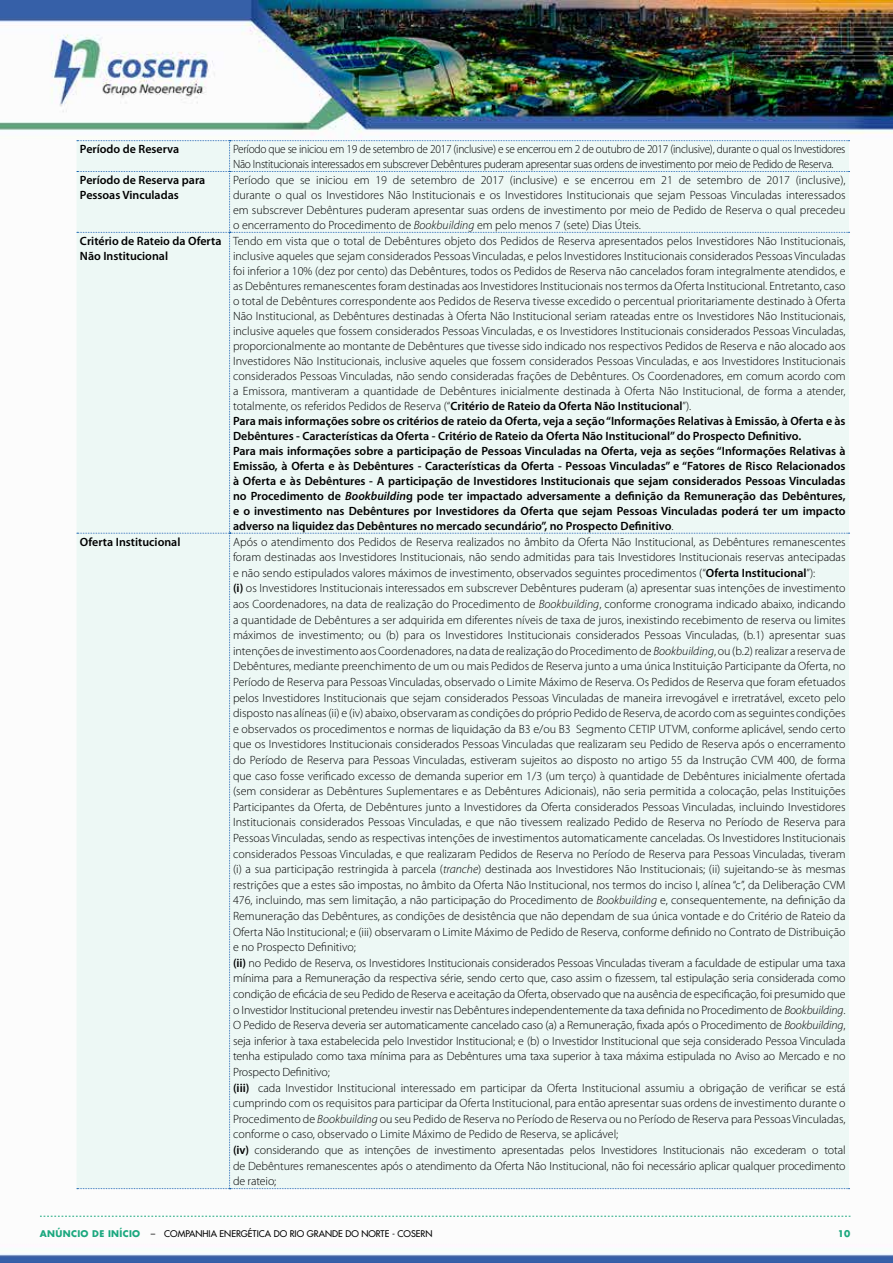
<style>
.page{position:relative;width:893px;height:1263px;background:#fff}
.page>*{position:absolute;margin:0;border:0;box-sizing:border-box;transform-origin:0 0}
.t1{font:300 12px/15.6px "Myriad Pro";color:#000}
.t2{font:300 12px/15px "Myriad Pro";letter-spacing:-.025em;color:#000;scale:.95 1}
.t3{font:600 12px/15px "Myriad Pro";color:#000}
.t4{font:9px "Futura";color:#000}
.t5{font:700 9px "Futura";color:#1ca87f}
.s1{font-style:italic}
.s2{font-weight:600}
.s3{font-weight:600;font-style:italic}
.s4{font-weight:700;color:#1ca87f}
</style>
<div class="page">
<img style="left:0;top:0;width:893px;height:1263px">
<svg style="left:40px;top:1216px;width:810px;height:1px"></svg>
<div style="left:77px;top:140px;width:773px;height:1049px;background:#edf8f5"></div>
<p class="t3" style="left:80px;top:142px;width:101px">Período de Reserva</p>
<p class="t2" style="left:233px;top:142px;width:646px">Período que se iniciou em 19 de setembro de 2017 (inclusive) e se encerrou em 2 de outubro de 2017 (inclusive), durante o qual os Investidores<br>Não Institucionais interessados em subscrever Debêntures puderam apresentar suas ordens de investimento por meio de Pedido de Reserva.</p>
<p class="t3" style="left:80px;top:173px;width:127px">Período de Reserva para<br>Pessoas Vinculadas</p>
<p class="t1" style="left:233px;top:173px;width:614px;line-height:15px;text-align:justify">Período que se iniciou em 19 de setembro de 2017 (inclusive) e se encerrou em 21 de setembro de 2017 (inclusive), durante o qual os Investidores Não Institucionais e os Investidores Institucionais que sejam Pessoas Vinculadas interessados em subscrever Debêntures puderam apresentar suas ordens de investimento por meio de Pedido de Reserva o qual precedeu o encerramento do Procedimento de <span class="s1">Bookbuilding</span> em pelo menos 7 (sete) Dias Úteis.</p>
<p class="t3" style="left:80px;top:233px;width:143px">Critério de Rateio da Oferta<br>Não Institucional</p>
<p class="t1" style="left:233px;top:233px;width:614px;line-height:15px">Tendo em vista que o total de Debêntures objeto dos Pedidos de Reserva apresentados pelos Investidores Não Institucionais, inclusive aqueles que sejam considerados Pessoas Vinculadas, e pelos Investidores Institucionais considerados Pessoas Vinculadas foi inferior a 10% (dez por cento) das Debêntures, todos os Pedidos de Reserva não cancelados foram integralmente atendidos, e as Debêntures remanescentes foram destinadas aos Investidores Institucionais nos termos da Oferta Institucional. Entretanto, caso o total de Debêntures correspondente aos Pedidos de Reserva tivesse excedido o percentual prioritariamente destinado à Oferta Não Institucional, as Debêntures destinadas à Oferta Não Institucional seriam rateadas entre os Investidores Não Institucionais, inclusive aqueles que fossem considerados Pessoas Vinculadas, e os Investidores Institucionais considerados Pessoas Vinculadas, proporcionalmente ao montante de Debêntures que tivesse sido indicado nos respectivos Pedidos de Reserva e não alocado aos Investidores Não Institucionais, inclusive aqueles que fossem considerados Pessoas Vinculadas, e aos Investidores Institucionais considerados Pessoas Vinculadas, não sendo consideradas frações de Debêntures. Os Coordenadores, em comum acordo com a Emissora, mantiveram a quantidade de Debêntures inicialmente destinada à Oferta Não Institucional, de forma a atender, totalmente, os referidos Pedidos de Reserva (“<span class="s2">Critério de Rateio da Oferta Não Institucional</span>”).<br><span class="s2">Para mais informações sobre os critérios de rateio da Oferta, veja a seção “Informações Relativas à Emissão, à Oferta e às Debêntures - Características da Oferta - Critério de Rateio da Oferta Não Institucional” do Prospecto Definitivo.<br>Para mais informações sobre a participação de Pessoas Vinculadas na Oferta, veja as seções “Informações Relativas à Emissão, à Oferta e às Debêntures - Características da Oferta - Pessoas Vinculadas” e “Fatores de Risco Relacionados à Oferta e às Debêntures - A participação de Investidores Institucionais que sejam considerados Pessoas Vinculadas no Procedimento de</span> <span class="s3">Bookbuildin</span><span class="s2">g pode ter impactado adversamente a definição da Remuneração das Debêntures, e o investimento nas Debêntures por Investidores da Oferta que sejam Pessoas Vinculadas poderá ter um impacto adverso na liquidez das Debêntures no mercado secundário”, no Prospecto Definitivo</span>.</p>
<p class="t3" style="left:80px;top:534px;width:102px">Oferta Institucional</p>
<p class="t1" style="left:233px;top:534px;width:614px">Após o atendimento dos Pedidos de Reserva realizados no âmbito da Oferta Não Institucional, as Debêntures remanescentes foram destinadas aos Investidores Institucionais, não sendo admitidas para tais Investidores Institucionais reservas antecipadas e não sendo estipulados valores máximos de investimento, observados seguintes procedimentos (“<span class="s2">Oferta Institucional</span>”):<br><span class="s2">(i)</span> os Investidores Institucionais interessados em subscrever Debêntures puderam (a) apresentar suas intenções de investimento aos Coordenadores, na data de realização do Procedimento de <span class="s1">Bookbuilding</span>, conforme cronograma indicado abaixo, indicando a quantidade de Debêntures a ser adquirida em diferentes níveis de taxa de juros, inexistindo recebimento de reserva ou limites máximos de investimento; ou (b) para os Investidores Institucionais considerados Pessoas Vinculadas, (b.1) apresentar suas intenções de investimento aos Coordenadores, na data de realização do Procedimento de <span class="s1">Bookbuilding</span>, ou (b.2) realizar a reserva de Debêntures, mediante preenchimento de um ou mais Pedidos de Reserva junto a uma única Instituição Participante da Oferta, no Período de Reserva para Pessoas Vinculadas, observado o Limite Máximo de Reserva. Os Pedidos de Reserva que foram efetuados pelos Investidores Institucionais que sejam considerados Pessoas Vinculadas de maneira irrevogável e irretratável, exceto pelo disposto nas alíneas (ii) e (iv) abaixo, observaram as condições do próprio Pedido de Reserva, de acordo com as seguintes condições e observados os procedimentos e normas de liquidação da B3 e/ou B3 Segmento CETIP UTVM, conforme aplicável, sendo certo que os Investidores Institucionais considerados Pessoas Vinculadas que realizaram seu Pedido de Reserva após o encerramento do Período de Reserva para Pessoas Vinculadas, estiveram sujeitos ao disposto no artigo 55 da Instrução CVM 400, de forma que caso fosse verificado excesso de demanda superior em 1/3 (um terço) à quantidade de Debêntures inicialmente ofertada (sem considerar as Debêntures Suplementares e as Debêntures Adicionais), não seria permitida a colocação, pelas Instituições Participantes da Oferta, de Debêntures junto a Investidores da Oferta considerados Pessoas Vinculadas, incluindo Investidores Institucionais considerados Pessoas Vinculadas, e que não tivessem realizado Pedido de Reserva no Período de Reserva para Pessoas Vinculadas, sendo as respectivas intenções de investimentos automaticamente canceladas. Os Investidores Institucionais considerados Pessoas Vinculadas, e que realizaram Pedidos de Reserva no Período de Reserva para Pessoas Vinculadas, tiveram (i) a sua participação restringida à parcela (<span class="s1">tranche</span>) destinada aos Investidores Não Institucionais; (ii) sujeitando-se às mesmas restrições que a estes são impostas, no âmbito da Oferta Não Institucional, nos termos do inciso I, alínea “c”, da Deliberação CVM 476, incluindo, mas sem limitação, a não participação do Procedimento de <span class="s1">Bookbuilding</span> e, consequentemente, na definição da Remuneração das Debêntures, as condições de desistência que não dependam de sua única vontade e do Critério de Rateio da Oferta Não Institucional; e (iii) observaram o Limite Máximo de Pedido de Reserva, conforme definido no Contrato de Distribuição e no Prospecto Definitivo;<br><span class="s2">(ii)</span> no Pedido de Reserva, os Investidores Institucionais considerados Pessoas Vinculadas tiveram a faculdade de estipular uma taxa mínima para a Remuneração da respectiva série, sendo certo que, caso assim o fizessem, tal estipulação seria considerada como condição de eficácia de seu Pedido de Reserva e aceitação da Oferta, observado que na ausência de especificação, foi presumido que o Investidor Institucional pretendeu investir nas Debêntures independentemente da taxa definida no Procedimento de <span class="s1">Bookbuilding</span>.<br>O Pedido de Reserva deveria ser automaticamente cancelado caso (a) a Remuneração, fixada após o Procedimento de <span class="s1">Bookbuilding</span>, seja inferior à taxa estabelecida pelo Investidor Institucional; e (b) o Investidor Institucional que seja considerado Pessoa Vinculada tenha estipulado como taxa mínima para as Debêntures uma taxa superior à taxa máxima estipulada no Aviso ao Mercado e no Prospecto Definitivo;<br><span class="s2">(iii)</span> cada Investidor Institucional interessado em participar da Oferta Institucional assumiu a obrigação de verificar se está cumprindo com os requisitos para participar da Oferta Institucional, para então apresentar suas ordens de investimento durante o Procedimento de <span class="s1">Bookbuilding</span> ou seu Pedido de Reserva no Período de Reserva ou no Período de Reserva para Pessoas Vinculadas, conforme o caso, observado o Limite Máximo de Pedido de Reserva, se aplicável;<br><span class="s2">(iv)</span> considerando que as intenções de investimento apresentadas pelos Investidores Institucionais não excederam o total de Debêntures remanescentes após o atendimento da Oferta Não Institucional, não foi necessário aplicar qualquer procedimento de rateio;</p>
<p class="t4" style="left:40px;top:1227px;width:394px"><span class="s4">ANÚNCIO DE INÍCIO</span> – COMPANHIA ENERGÉTICA DO RIO GRANDE DO NORTE - COSERN</p>
<p class="t5" style="left:838px;top:1227px;width:14px">10</p>
</div>
